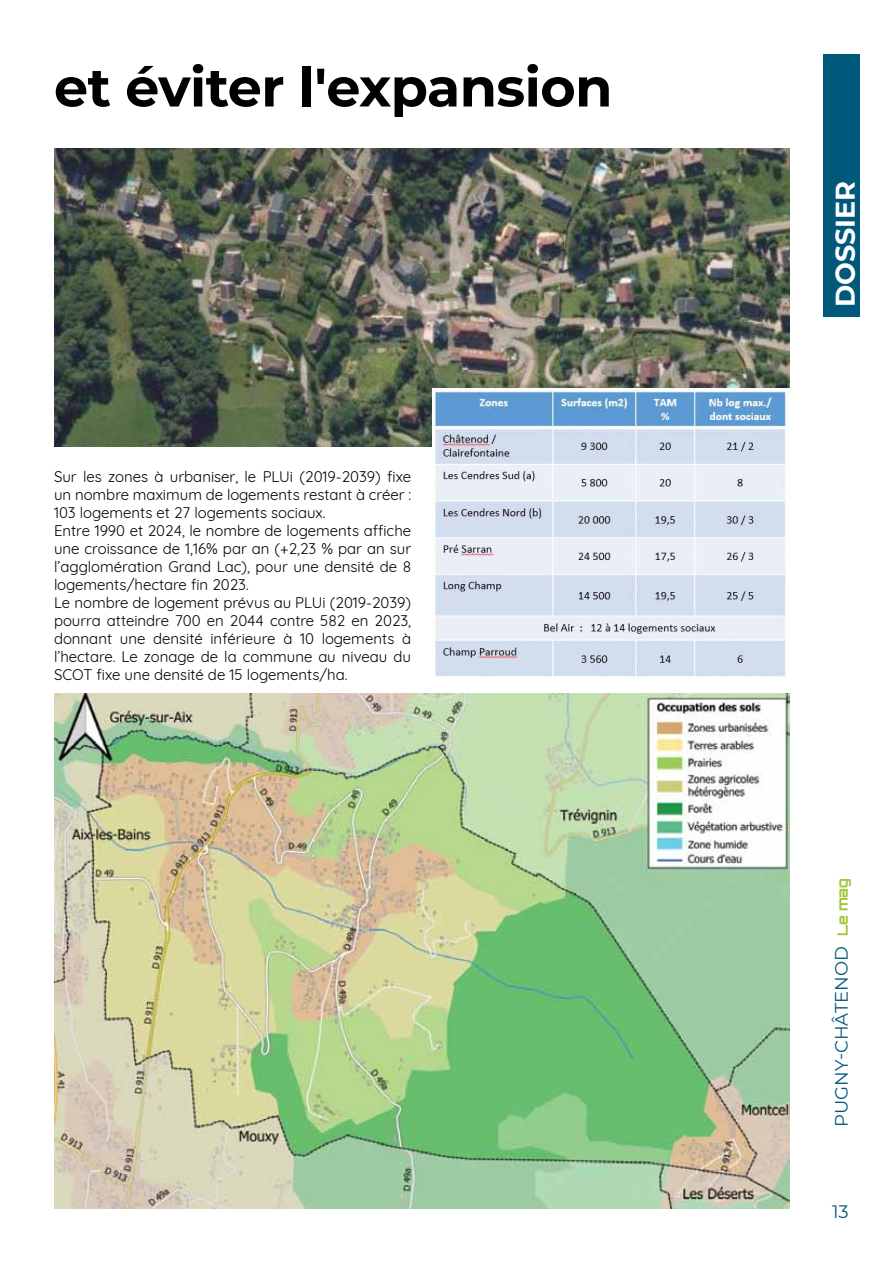
<style>
.page{position:relative;width:893px;height:1263px;background:#fff}
.page>*{position:absolute;margin:0;border:0;box-sizing:border-box;transform-origin:0 0}
.t1{font:700 54px "Montserrat";color:#000}
.t2{font:700 27px "Montserrat";color:#fff}
.t3{font:18px "Montserrat";color:#00587a}
.t4{font:15px/18px "Quicksand";color:#000}
.s1{font-family:"Orbitron";font-weight:700;font-size:14.25px;color:#a2c53a}
</style>
<div class="page">
<div style="left:823px;top:54px;width:37px;height:263px;background:#00587a"></div>
<img style="left:54px;top:149px;width:735px;height:297px">
<img style="left:54px;top:694px;width:735px;height:515px">
<img style="left:432px;top:388px;width:357px;height:289px">
<h1 class="t1" style="left:54px;top:48px;width:560px">et éviter l'expansion</h1>
<p class="t4" style="left:54px;top:466px;width:359px">Sur les zones à urbaniser, le PLUi (2019-2039) fixe un nombre maximum de logements restant à créer :<br>103 logements et 27 logements sociaux.<br>Entre 1990 et 2024, le nombre de logements affiche une croissance de 1,16% par an (+2,23 % par an sur l’agglomération Grand Lac), pour une densité de 8 logements/hectare fin 2023.<br>Le nombre de logement prévus au PLUi (2019-2039) pourra atteindre 700 en 2044 contre 582 en 2023, donnant une densité inférieure à 10 logements à l’hectare. Le zonage de la commune au niveau du SCOT fixe une densité de 15 logements/ha.</p>
<h2 class="t2" style="left:826px;top:307px;width:128px;rotate:-90deg">dossier</h2>
<p class="t3" style="left:829px;top:1127px;width:250px;rotate:-90deg">Pugny-châtenod <span class="s1">Le mag</span></p>
<p class="t3" style="left:832px;top:1204px;width:18px">13</p>
</div>
